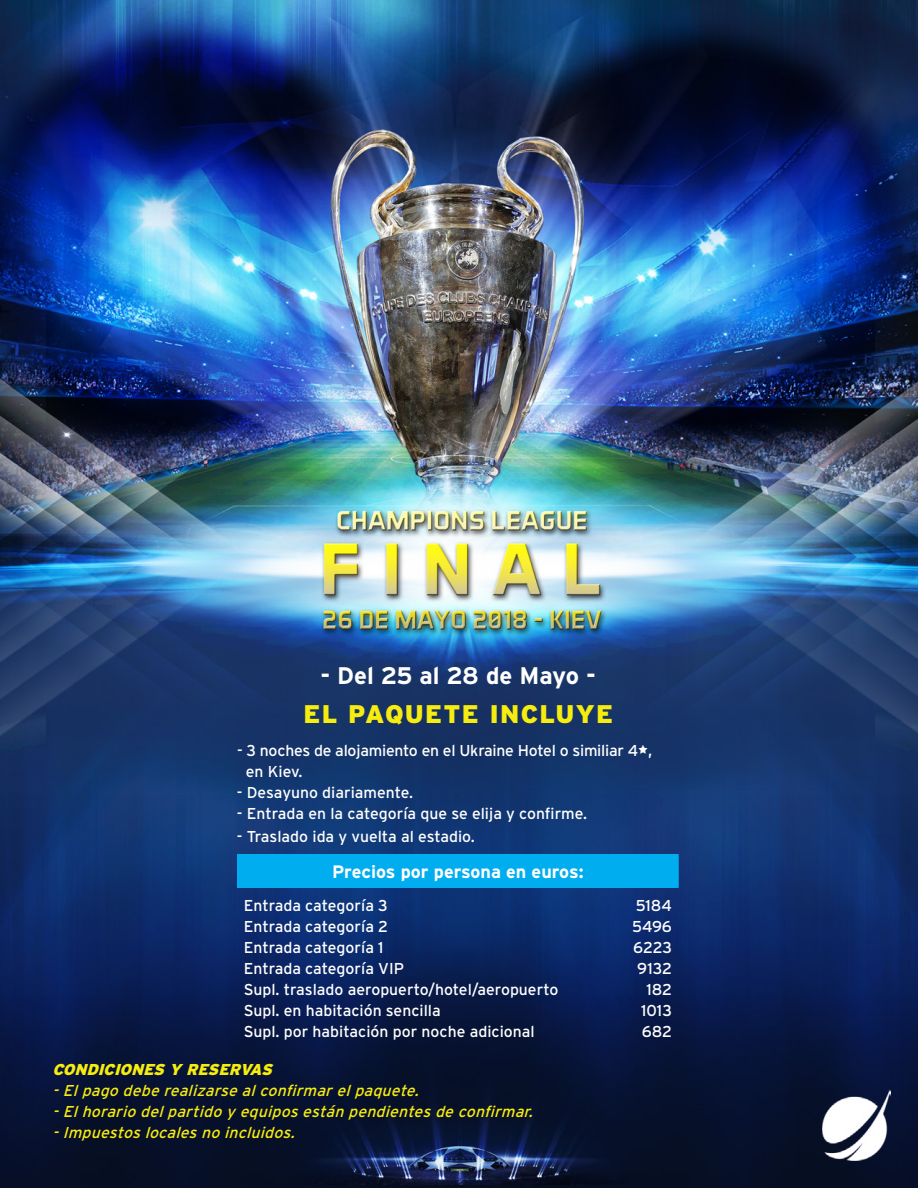
<style>
.page{position:relative;width:918px;height:1188px;background:#fff}
.page>*{position:absolute;margin:0;border:0;box-sizing:border-box;transform-origin:0 0}
.t1{font:900 25.5px "Interstate";letter-spacing:.05em;color:#f7ec0f}
.t2{font:700 24px "Interstate";color:#fff}
.t3{font:700 18px "Interstate";color:#fff}
.t4{font:15.75px/21px "Interstate";color:#fff}
.t5{font:italic 15.75px/21px "Interstate";color:#f7ec0f}
.t6{font:italic 900 15.75px "Interstate";color:#f7ec0f}
.s1{font-size:16.5px}
</style>
<div class="page">
<img style="left:0;top:0;width:918px;height:1188px">
<div style="left:238px;top:855px;width:440px;height:33px;background:#00aeef"></div>
<hr style="left:237px;top:854px;width:363px;height:1px;background:#00aeef">
<hr style="left:237px;top:855px;width:1px;height:33px;background:#00aeef">
<hr style="left:600px;top:854px;width:79px;height:1px;background:#00aeef">
<hr style="left:677px;top:855px;width:2px;height:33px;background:#00aeef">
<img style="left:822px;top:1087px;width:69px;height:74px">
<h2 class="t2" style="left:320px;top:662px;width:277px">- Del 25 al 28 de Mayo -</h2>
<h1 class="t1" style="left:303px;top:700px;width:311px">EL PAQUETE INCLUYE</h1>
<p class="t4" style="left:246px;top:740px;width:408px;text-indent:-9px">- 3 noches de alojamiento en el Ukraine Hotel o similiar 4<sup>a</sup><span class="s1">, </span>en Kiev.</p>
<p class="t4" style="left:237px;top:782px;width:178px">- Desayuno diariamente.</p>
<p class="t4" style="left:237px;top:803px;width:352px">- Entrada en la categoría que se elija y confirme.</p>
<p class="t4" style="left:237px;top:826px;width:239px">- Traslado ida y vuelta al estadio.</p>
<p class="t3" style="left:332px;top:862px;width:253px">Precios por persona en euros:</p>
<p class="t4" style="left:244px;top:895px;width:316px">Entrada categoría 3<br>Entrada categoría 2<br>Entrada categoría 1<br>Entrada categoría VIP<br>Supl. traslado aeropuerto/hotel/aeropuerto<br>Supl. en habitación sencilla<br>Supl. por habitación por noche adicional</p>
<p class="t4" style="left:632px;top:895px;width:41px;text-align:right">5184<br>5496<br>6223<br>9132<br>182<br>1013<br>682</p>
<p class="t6" style="left:52px;top:1060px;width:226px">CONDICIONES Y RESERVAS</p>
<p class="t5" style="left:52px;top:1080px;width:486px">-Elpago debe realizarse alconfirmarelpaquete.<br>-Elhorario delpartido y equiposestán pendientesde confirmar. -Impuestoslocalesno incluidos.</p>
</div>
